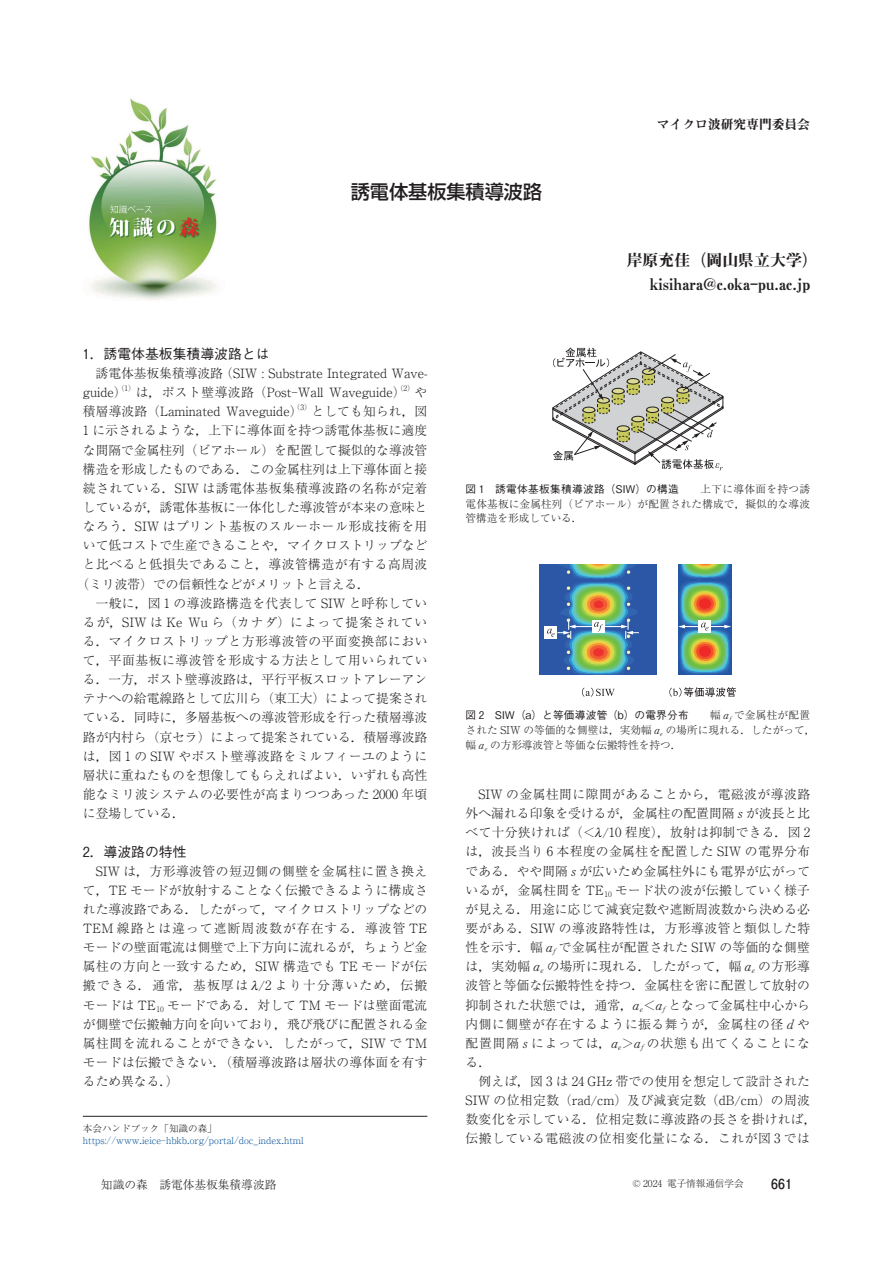
<style>
.page{position:relative;width:893px;height:1263px;background:#fff}
.page>*{position:absolute;margin:0;border:0;box-sizing:border-box;transform-origin:0 0}
.t1{font:500 19.2px "Shin Go Pr 6";color:#231f20}
.t2{font:15.9px/24.5px "Midashi Min Pr 6 MA31";color:#231f20}
.t3{font:500 13.8px "Gothic BBB Pr 6";color:#231f20}
.t4{font:300 12.75px/19.2px "Ryumin Pr 6";letter-spacing:.01em;color:#231f20}
.t5{font:300 12.75px "Ryumin Pr 6";letter-spacing:.04em;color:#231f20}
.t6{font:300 12.75px "Ryumin Pr 6";letter-spacing:.03em;color:#231f20}
.t7{font:300 12.75px "Ryumin Pr 6";letter-spacing:.085em;color:#231f20}
.t8{font:12.75px "Midashi Min Pr 6 MA31";color:#231f20}
.t9{font:300 11.7px "Ryumin Pr 6";color:#231f20}
.t10{font:300 10.65px/14.9px "Ryumin Pr 6";letter-spacing:.005em;color:#231f20}
.t11{font:500 10.65px "Gothic BBB Pr 6";letter-spacing:.025em;color:#231f20}
.t12{font:300 9.6px/11.7px "Ryumin Pr 6";color:#175d9e}
.t13{font:300 9.6px "Ryumin Pr 6";color:#231f20}
.t14{font:300 7.5px "Ryumin Pr 6";color:#231f20}
.s1{font-family:"Ryumin Pr 6";font-weight:700}
.s2{font-weight:700}
.s3{font-size:13.8px}
.s4{color:#231f20}
.s5{font-size:10.35px}
.s6{font-family:"Ryumin Pr 6";font-weight:300}
.s7{font-family:"Futo Go B101 Pr 6";font-weight:700;font-size:13.8px}
</style>
<div class="page">
<img style="left:88px;top:99px;width:129px;height:201px">
<hr style="left:83px;top:1116px;width:344px;height:1px;background:#231f20">
<img style="left:678px;top:564px;width:53px;height:111px">
<img style="left:540px;top:564px;width:117px;height:111px">
<hr style="left:574px;top:626px;width:48px;height:1px;background:#fff">
<svg style="left:621px;top:621px;width:18px;height:18px"></svg>
<div style="left:592px;top:620px;width:13px;height:13px;background:#fff"></div>
<svg style="left:594px;top:622px;width:9px;height:9px"></svg>
<hr style="left:684px;top:626px;width:42px;height:1px;background:#fff">
<svg style="left:678px;top:625px;width:7px;height:3px"></svg>
<svg style="left:724px;top:625px;width:7px;height:3px"></svg>
<div style="left:544px;top:626px;width:13px;height:13px;background:#fff"></div>
<svg style="left:547px;top:621px;width:29px;height:18px"></svg>
<div style="left:698px;top:620px;width:13px;height:13px;background:#fff"></div>
<svg style="left:701px;top:623px;width:7px;height:8px"></svg>
<svg style="left:582px;top:688px;width:33px;height:9px"></svg>
<svg style="left:669px;top:687px;width:67px;height:10px"></svg>
<svg style="left:552px;top:348px;width:172px;height:122px"></svg>
<h1 class="t1" style="left:351px;top:176px;width:193px">誘電体基板集積導波路</h1>
<p class="t8" style="left:657px;top:115px;width:155px">マイクロ波研究専門委員会</p>
<p class="t2" style="left:650px;top:248px;width:170px;text-indent:-23px">岸原充佳（岡山県立大学）kisihara@c.oka-pu.ac.jp</p>
<p class="t3" style="left:83px;top:343px;width:188px">1<span class="s1">．</span> 誘電体基板集積導波路とは</p>
<p class="t4" style="left:83px;top:363px;width:346px;text-indent:13px">誘電体基板集積導波路（SIW : Substrate Integrated Wave&shy;guide）</p>
<p class="t14" style="left:117px;top:382px;width:20px">（1）</p>
<p class="t4" style="left:136px;top:382px;width:271px">は<span class="s2">，</span>ポスト壁導波路（Post-Wall Waveguide）</p>
<p class="t14" style="left:396px;top:382px;width:20px">（2）</p>
<p class="t4" style="left:415px;top:382px;width:14px">や</p>
<p class="t4" style="left:83px;top:401px;width:221px">積層導波路（Laminated Waveguide）</p>
<p class="t14" style="left:293px;top:401px;width:20px">（3）</p>
<p class="t4" style="left:312px;top:401px;width:117px">としても知られ<span class="s2">，</span>図</p>
<p class="t4" style="left:83px;top:420px;width:346px">1 に示されるような<span class="s2">，</span>上下に導体面を持つ誘電体基板に適度</p>
<p class="t4" style="left:83px;top:439px;width:346px">な間隔で金属柱列（ビアホール）を配置して擬似的な導波管</p>
<p class="t4" style="left:83px;top:459px;width:346px">構造を形成したものである<span class="s2">．</span>この金属柱列は上下導体面と接</p>
<p class="t5" style="left:83px;top:478px;width:346px">続されている<span class="s2">．</span>SIW は誘電体基板集積導波路の名称が定着</p>
<p class="t4" style="left:83px;top:497px;width:346px">しているが<span class="s2">，</span>誘電体基板に一体化した導波管が本来の意味と</p>
<p class="t5" style="left:83px;top:516px;width:346px">なろう<span class="s2">．</span>SIW はプリント基板のスルーホール形成技術を用</p>
<p class="t4" style="left:83px;top:535px;width:346px">いて低コストで生産できることや<span class="s2">，</span>マイクロストリップなど</p>
<p class="t5" style="left:83px;top:555px;width:346px">と比べると低損失であること<span class="s2">，</span>導波管構造が有する高周波</p>
<p class="t4" style="left:77px;top:573px;width:295px">（ミリ波帯）での信頼性などがメリットと言える<span class="s2">．</span></p>
<p class="t6" style="left:83px;top:593px;width:346px">　一般に<span class="s2">，</span>図 1 の導波路構造を代表して SIW と呼称してい</p>
<p class="t7" style="left:83px;top:612px;width:346px">るが<span class="s2">，</span>SIW は Ke Wu ら（カナダ）によって提案されてい</p>
<p class="t5" style="left:83px;top:631px;width:346px">る<span class="s2">．</span>マイクロストリップと方形導波管の平面変換部におい</p>
<p class="t5" style="left:83px;top:650px;width:346px">て<span class="s2">，</span>平面基板に導波管を形成する方法として用いられてい</p>
<p class="t4" style="left:83px;top:669px;width:346px">る<span class="s2">．</span>一方<span class="s2">，</span>ポスト壁導波路は<span class="s2">，</span>平行平板スロットアレーアン</p>
<p class="t4" style="left:83px;top:688px;width:346px">テナへの給電線路として広川ら（東工大）によって提案され</p>
<p class="t4" style="left:83px;top:707px;width:346px">ている<span class="s2">．</span>同時に<span class="s2">，</span>多層基板への導波管形成を行った積層導波</p>
<p class="t4" style="left:83px;top:726px;width:346px">路が内村ら（京セラ）によって提案されている<span class="s2">．</span>積層導波路</p>
<p class="t6" style="left:83px;top:746px;width:346px">は<span class="s2">，</span>図 1 の SIW やポスト壁導波路をミルフィーユのように</p>
<p class="t4" style="left:83px;top:765px;width:346px">層状に重ねたものを想像してもらえればよい<span class="s2">．</span>いずれも高性</p>
<p class="t4" style="left:83px;top:784px;width:346px">能なミリ波システムの必要性が高まりつつあった 2000 年頃</p>
<p class="t4" style="left:83px;top:803px;width:104px">に登場している<span class="s2">．</span></p>
<p class="t3" style="left:83px;top:840px;width:105px">2<span class="s1">．</span> 導波路の特性</p>
<p class="t4" style="left:83px;top:860px;width:346px;text-align:justify">　SIW は<span class="s2">，</span>方形導波管の短辺側の側壁を金属柱に置き換えて<span class="s2">，</span>TE モードが放射することなく伝搬できるように構成された導波路である<span class="s2">．</span>したがって<span class="s2">，</span>マイクロストリップなどのTEM 線路とは違って遮断周波数が存在する<span class="s2">．</span>導波管 TEモードの壁面電流は側壁で上下方向に流れるが<span class="s2">，</span>ちょうど金属柱の方向と一致するため<span class="s2">，</span>SIW 構造でも TE モードが伝搬できる<span class="s2">．</span>通常<span class="s2">，</span>基板厚は <span class="s3">/</span>2 より十分薄いため<span class="s2">，</span>伝搬モードは TE <sub>10</sub> モードである<span class="s2">．</span>対して TM モードは壁面電流が側壁で伝搬軸方向を向いており<span class="s2">，</span>飛び飛びに配置される金属柱間を流れることができない<span class="s2">．</span>したがって<span class="s2">，</span>SIW で TMモードは伝搬できない<span class="s2">．</span>（積層導波路は層状の導体面を有するため異なる<span class="s2">．</span>）</p>
<p class="t12" style="left:83px;top:1122px;width:222px"><span class="s4">本会ハンドブック「知識の森」</span>https:<span class="s5">//</span>www<span class="s2">.</span>ieice-hbkb<span class="s2">.</span>org<span class="s5">/</span>portal<span class="s5">/</span>doc_index<span class="s2">.</span>html</p>
<p class="t11" style="left:466px;top:480px;width:346px">図 1　誘電体基板集積導波路（SIW）の構造<span class="s6">　　上下に導体面を持つ誘</span></p>
<p class="t10" style="left:466px;top:495px;width:346px">電体基板に金属柱列（ビアホール）が配置された構成で<span class="s2">，</span>擬似的な導波管構造を形成している<span class="s2">．</span></p>
<p class="t11" style="left:466px;top:706px;width:346px">図 2　SIW（a）と等価導波管（b）の電界分布<span class="s6">　　幅 a</span> <sub>f</sub> <span class="s6">で金属柱が配置</span></p>
<p class="t10" style="left:466px;top:722px;width:351px">された SIW の等価的な側壁は<span class="s2">，</span>実効幅 a <sub>e</sub> の場所に現れる<span class="s2">．</span>したがって<span class="s2">，</span>幅 a <sub>e</sub> の方形導波管と等価な伝搬特性を持つ<span class="s2">．</span></p>
<p class="t4" style="left:466px;top:784px;width:352px">　SIW の金属柱間に隙間があることから<span class="s2">，</span>電磁波が導波路外へ漏れる印象を受けるが<span class="s2">，</span>金属柱の配置間隔 s が波長と比べて十分狭ければ（＜ <span class="s3">/</span>10 程度）<span class="s2">，</span>放射は抑制できる<span class="s2">．</span>図 2は<span class="s2">，</span>波長当り 6 本程度の金属柱を配置した SIW の電界分布である<span class="s2">．</span>やや間隔 s が広いため金属柱外にも電界が広がっているが<span class="s2">，</span>金属柱間を TE <sub>10</sub> モード状の波が伝搬していく様子が見える<span class="s2">．</span>用途に応じて減衰定数や遮断周波数から決める必要がある<span class="s2">．</span>SIW の導波路特性は<span class="s2">，</span>方形導波管と類似した特性を示す<span class="s2">．</span>幅 a <sub>f</sub> で金属柱が配置された SIW の等価的な側壁は<span class="s2">，</span>実効幅 a <sub>e</sub> の場所に現れる<span class="s2">．</span>したがって<span class="s2">，</span>幅 a <sub>e</sub> の方形導波管と等価な伝搬特性を持つ<span class="s2">．</span>金属柱を密に配置して放射の抑制された状態では<span class="s2">，</span>通常<span class="s2">，</span>a <sub>e</sub>＜a <sub>f</sub> となって金属柱中心から内側に側壁が存在するように振る舞うが<span class="s2">，</span>金属柱の径 d や配置間隔 s によっては<span class="s2">，</span>a <sub>e</sub>＞a <sub>f</sub> の状態も出てくることになる<span class="s2">．<br></span>　例えば<span class="s2">，</span>図 3 は 24 GHz 帯での使用を想定して設計された<br>SIW の位相定数（rad<span class="s3">/</span>cm）及び減衰定数（dB<span class="s3">/</span>cm）の周波数変化を示している<span class="s2">．</span>位相定数に導波路の長さを掛ければ<span class="s2">，</span>伝搬している電磁波の位相変化量になる<span class="s2">．</span>これが図 3 では</p>
<p class="t9" style="left:101px;top:1176px;width:177px">知識の森　誘電体基板集積導波路</p>
<p class="t13" style="left:632px;top:1176px;width:161px">© 2024 電子情報通信学会<span class="s7">　　661</span></p>
</div>
